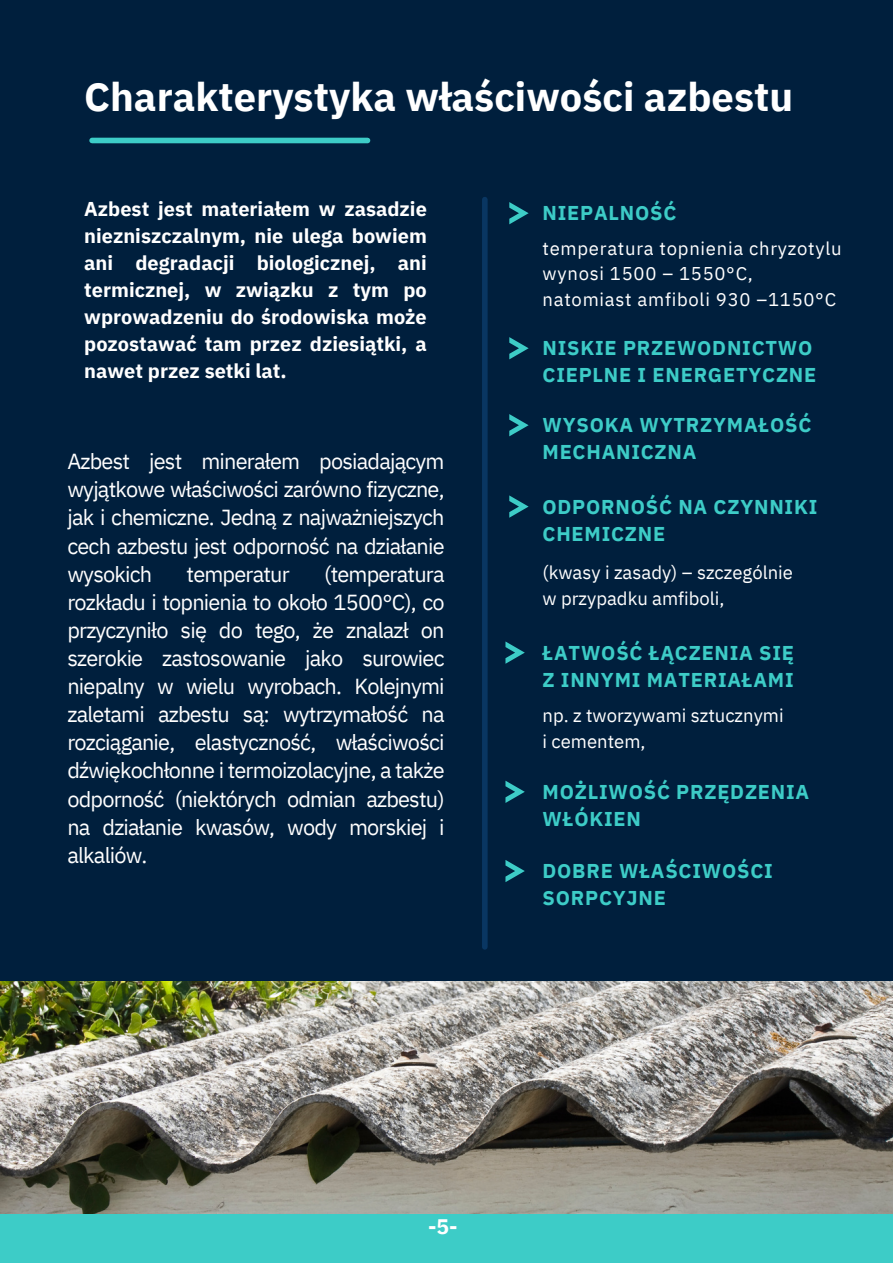
<style>
.page{position:relative;width:893px;height:1264px;background:#fff}
.page>*{position:absolute;margin:0;border:0;box-sizing:border-box;transform-origin:0 0}
.t1{font:700 39.9px "IBM Plex Sans";color:#fff}
.t2{font:21.75px/28px "IBM Plex Sans";letter-spacing:-.04em;color:#fff;text-align:justify}
.t3{font:700 21px "IBM Plex Sans";color:#fff}
.t4{font:700 19.95px/27px "IBM Plex Sans";letter-spacing:.04em;color:#3dccc7}
.t5{font:700 19.95px/27px "IBM Plex Sans";color:#fff;text-align:justify}
.t6{font:18.45px "IBM Plex Sans";color:#fff}
.t7{font:18.45px/25.8px "IBM Plex Sans";letter-spacing:.04em;color:#fff}
</style>
<div class="page">
<div style="left:0;top:0;width:892px;height:1262px;background:#001f3d"></div>
<img style="left:0;top:981px;width:892px;height:233px">
<div style="left:92px;top:138px;width:275px;height:5px;background:#3dccc7"></div>
<div style="left:482px;top:199px;width:5px;height:747px;background:#093662"></div>
<div style="left:0;top:1214px;width:892px;height:48px;background:#3dccc7"></div>
<svg style="left:509px;top:202px;width:19px;height:22px"></svg>
<svg style="left:509px;top:337px;width:19px;height:22px"></svg>
<svg style="left:509px;top:414px;width:19px;height:22px"></svg>
<svg style="left:509px;top:495px;width:19px;height:22px"></svg>
<svg style="left:505px;top:641px;width:19px;height:22px"></svg>
<svg style="left:505px;top:780px;width:19px;height:23px"></svg>
<svg style="left:505px;top:860px;width:19px;height:22px"></svg>
<p class="t1" style="left:84px;top:70px;width:710px">Charakterystyka właściwości azbestu</p>
<p class="t5" style="left:84px;top:195px;width:344px">Azbest jest materiałem w zasadzie niezniszczalnym, nie ulega bowiem ani degradacji biologicznej, ani termicznej, w związku z tym po wprowadzeniu do środowiska może pozostawać tam przez dziesiątki, a nawet przez setki lat.</p>
<p class="t2" style="left:67px;top:447px;width:378px">Azbest jest minerałem posiadającym wyjątkowe właściwości zarówno fizyczne, jak i chemiczne. Jedną z najważniejszych cech azbestu jest odporność na działanie wysokich</p>
<p class="t2" style="left:67px;top:559px;width:378px;text-indent:257px">(temperatura rozkładu i topnienia to około 1500°C), co przyczyniło się do tego, że znalazł on szerokie zastosowanie jako surowiec niepalny w wielu wyrobach. Kolejnymi zaletami azbestu są: wytrzymałość na rozciąganie, elastyczność, właściwości dźwiękochłonne i termoizolacyjne, a także odporność (niektórych odmian azbestu) na działanie kwasów, wody morskiej i alkaliów.</p>
<p class="t2" style="left:186px;top:559px;width:105px">temperatur</p>
<p class="t4" style="left:542px;top:199px;width:135px">NIEPALNOŚĆ</p>
<p class="t7" style="left:542px;top:235px;width:300px">temperatura topnienia chryzotylu wynosi 1500 – 1550°C,</p>
<p class="t7" style="left:542px;top:286px;width:295px">natomiast amfiboli 930 –1150°C</p>
<p class="t4" style="left:542px;top:334px;width:275px">NISKIE PRZEWODNICTWO<br>CIEPLNE I ENERGETYCZNE</p>
<p class="t4" style="left:542px;top:411px;width:270px">WYSOKA WYTRZYMAŁOŚĆ<br>MECHANICZNA</p>
<p class="t4" style="left:542px;top:492px;width:276px">ODPORNOŚĆ NA CZYNNIKI<br>CHEMICZNE</p>
<p class="t6" style="left:542px;top:560px;width:252px">(kwasy i zasady) – szczególnie</p>
<p class="t6" style="left:542px;top:586px;width:183px">w przypadku amfiboli,</p>
<p class="t4" style="left:542px;top:638px;width:253px">ŁATWOŚĆ ŁĄCZENIA SIĘ</p>
<p class="t4" style="left:542px;top:665px;width:253px">Z INNYMI MATERIAŁAMI</p>
<p class="t6" style="left:542px;top:703px;width:242px">np. z tworzywami sztucznymi</p>
<p class="t6" style="left:542px;top:729px;width:104px">i cementem,</p>
<p class="t4" style="left:542px;top:778px;width:268px">MOŻLIWOŚĆ PRZĘDZENIA<br>WŁÓKIEN</p>
<p class="t4" style="left:542px;top:857px;width:232px">DOBRE WŁAŚCIWOŚCI<br>SORPCYJNE</p>
<p class="t3" style="left:428px;top:1212px;width:31px">-5-</p>
</div>
